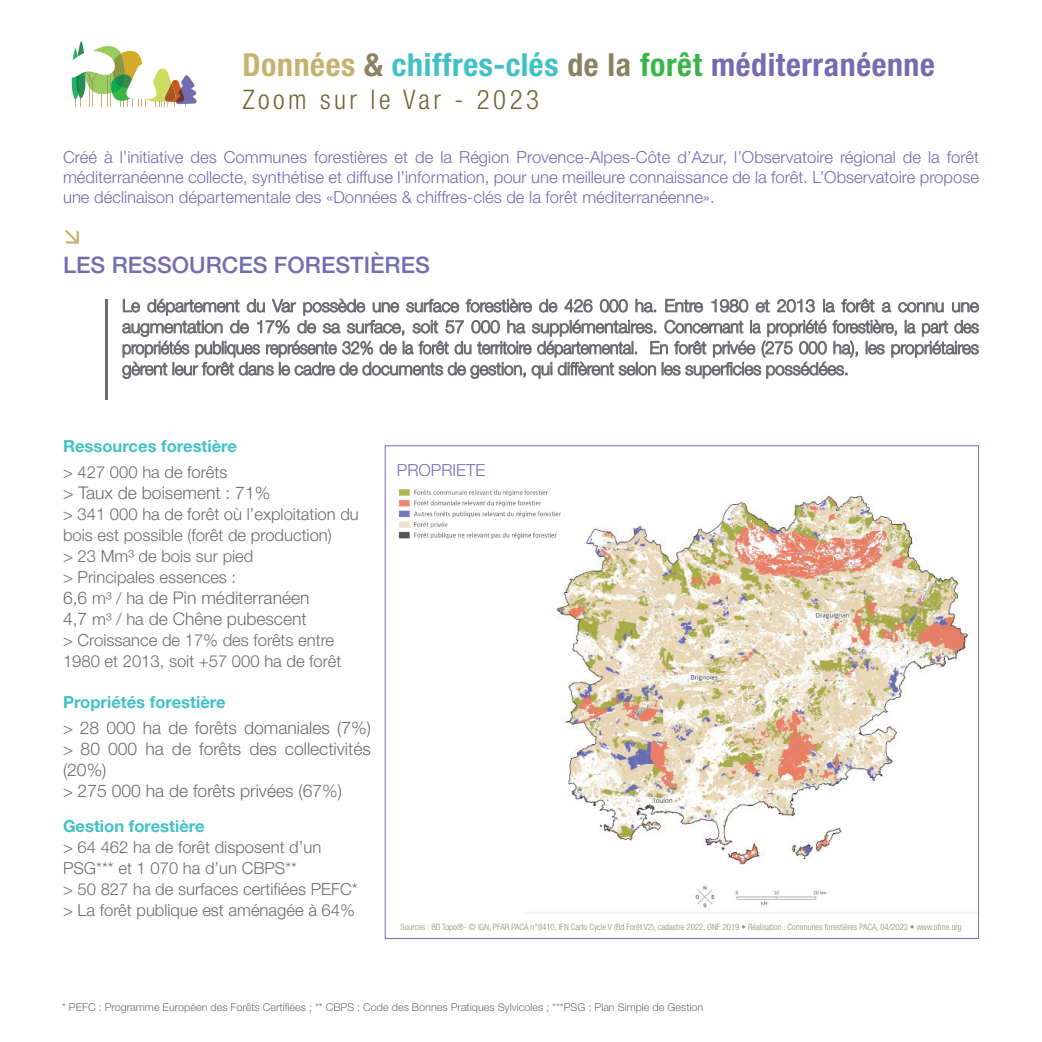
<style>
.page{position:relative;width:1042px;height:1042px;background:#fff}
.page>*{position:absolute;margin:0;border:0;box-sizing:border-box;transform-origin:0 0}
.t1{font:700 condensed 31.85px "Helvetica Neue LT Std";letter-spacing:.02em;color:#736cb1}
.t2{font:300 condensed 26.95px "Helvetica Neue LT Std";letter-spacing:.13em;color:#6b6931}
.t3{font:500 22.75px "Helvetica Neue LT Std";color:#736cb1}
.t4{font:300 17.5px/21px "Helvetica Neue LT Std";color:#6c6d70}
.t5{font:300 16.62px/19.9px "Helvetica Neue LT Std";color:#736cb1;text-align:justify}
.t6{font:300 16.62px/21px "Helvetica Neue LT Std";color:#6c6d70}
.t7{font:700 16.62px "Helvetica Neue LT Std";color:#41c1c6}
.t8{font:300 10.85px "Helvetica Neue LT Std";color:#6c6d70}
.t9{font:300 condensed 8.75px "Helvetica Neue LT Std";color:#918d6c}
.s1{color:#c6b26e}
.s2{color:#888461}
.s3{color:#41c1c6}
.s4{color:#3ab54a}
.s5{font-size:16.62px}
</style>
<div class="page">
<svg style="left:71px;top:41px;width:126px;height:66px"></svg>
<hr style="left:105px;top:299px;width:3px;height:100px;background:#6c6d70">
<svg style="left:122px;top:298px;width:857px;height:81px"></svg>
<img style="left:525px;top:495px;width:452px;height:419px">
<img style="left:398px;top:489px;width:185px;height:66px">
<h1 class="t1" style="left:242px;top:46px;width:694px"><span class="s1">Données</span> <span class="s2">&amp;</span> <span class="s3">chiffres-clés</span> <span class="s2">de la</span> <span class="s4">forêt</span> méditerranéenne</h1>
<h2 class="t2" style="left:242px;top:84px;width:298px">Zoom sur le Var - 2023</h2>
<p class="t5" style="left:63px;top:147px;width:917px">Créé à l’initiative des Communes forestières et de la Région Provence-Alpes-Côte d’Azur, l’Observatoire régional de la forêt méditerranéenne collecte, synthétise et diffuse l’information, pour une meilleure connaissance de la forêt. L’Observatoire propose une déclinaison départementale des «Données &amp; chiffres-clés de la forêt méditerranéenne».</p>
<h3 class="t3" style="left:63px;top:251px;width:368px">LES RESSOURCES FORESTIÈRES</h3>
<p class="t7" style="left:63px;top:436px;width:175px">Ressources forestière</p>
<p class="t6" style="left:63px;top:461px;width:166px">&gt; 427 000 ha de forêts</p>
<p class="t4" style="left:63px;top:482px;width:209px">&gt; Taux de boisement : 71%</p>
<p class="t6" style="left:63px;top:503px;width:297px">&gt; 341 000 ha de forêt où l’exploitation du bois est possible (forêt de production)<br>&gt; 23 Mm³ de bois sur pied<br>&gt; Principales essences :</p>
<p class="t4" style="left:63px;top:587px;width:248px">6,6 <span class="s5">m³ / ha</span> de Pin méditerranéen<br>4,7 <span class="s5">m³ / ha</span> de Chêne pubescent</p>
<p class="t6" style="left:63px;top:629px;width:280px">&gt; Croissance de 17% des forêts entre<br>1980 et 2013, soit +57 000 ha de forêt</p>
<p class="t7" style="left:63px;top:692px;width:164px">Propriétés forestière</p>
<p class="t4" style="left:63px;top:717px;width:309px"><span class="s5">&gt;</span> 28 000 ha de forêts domaniales (7%) <span class="s5">&gt;</span> 80 000 ha de forêts des collectivités (20%)<br><span class="s5">&gt;</span> 275 000 ha de forêts privées (67%)</p>
<p class="t7" style="left:63px;top:816px;width:143px">Gestion forestière</p>
<p class="t6" style="left:63px;top:836px;width:296px">&gt; 64 462 ha de forêt disposent d’un PSG*** et 1 070 ha d’un CBPS**<br>&gt; 50 827 ha de surfaces certifiées PEFC* &gt; La forêt publique est aménagée à 64%</p>
<p class="t5" style="left:397px;top:459px;width:90px">PROPRIETE</p>
<p class="t9" style="left:400px;top:922px;width:563px">Sources : BD Topo®- © IGN, PFAR PACA n°8410, IFN Carto Cycle V (Bd Forêt V2), cadastre 2022, ONF 2019 • Réalisation : Communes forestières PACA, 04/2023 • www.ofme.org</p>
<p class="t8" style="left:62px;top:1001px;width:643px">* PEFC : Programme Européen des Forêts Certifiées ; ** CBPS : Code des Bonnes Pratiques Sylvicoles ; ***PSG : Plan Simple de Gestion</p>
</div>
